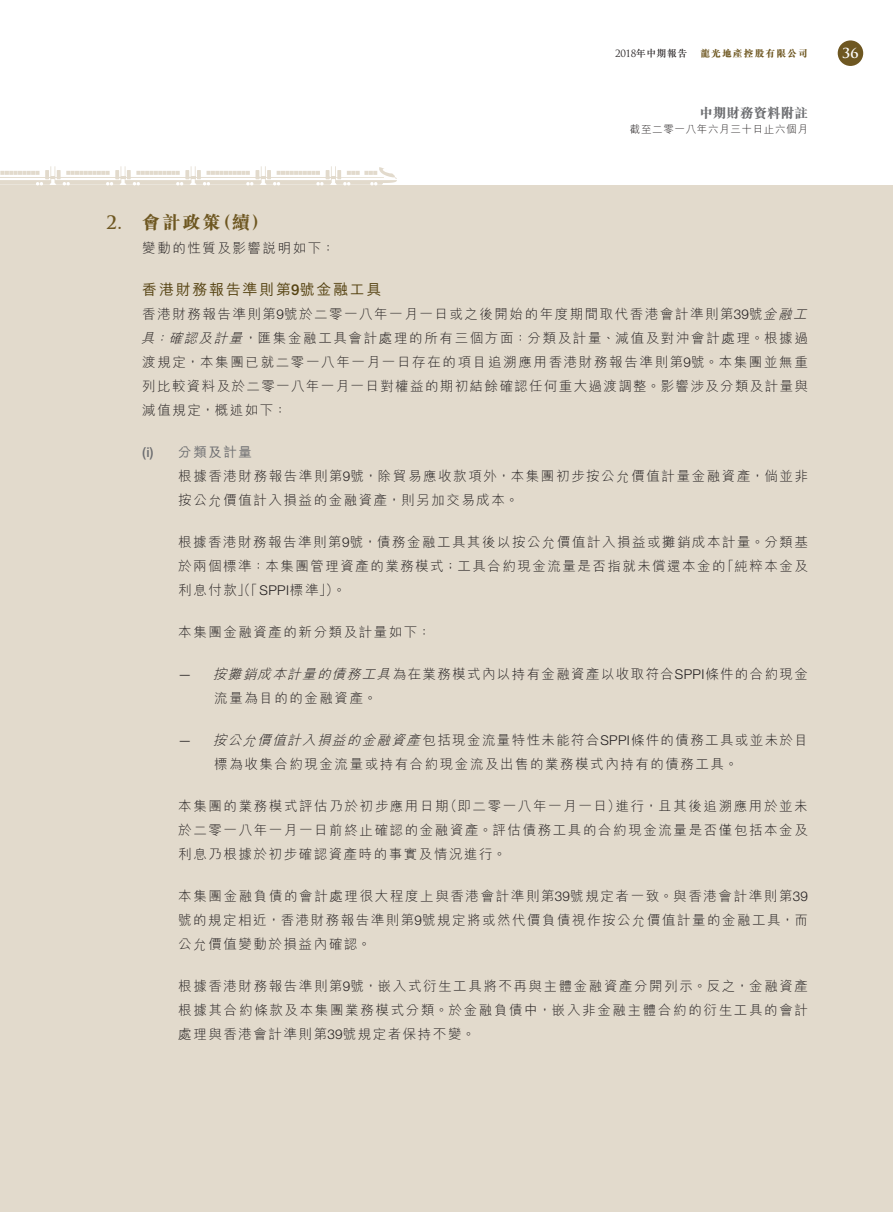
<style>
.page{position:relative;width:893px;height:1212px;background:#fff}
.page>*{position:absolute;margin:0;border:0;box-sizing:border-box;transform-origin:0 0}
._03_H1{font:800 18px "M Sung HK";color:#6e5721}
._03_H1-2{font:700 18px "Trajan Pro";color:#6e5721}
._04___H2{font:500 15px "M Hei HK";letter-spacing:.115em;color:#554211}
._13_____P4{font:300 13.5px/24px "M Hei HK";letter-spacing:.115em;color:#231f20}
._12___P2{font:300 13.5px/24px "M Hei HK";letter-spacing:.115em;color:#231f20;text-align:right}
._09_______IN4{font:300 13.5px "M Hei HK";letter-spacing:.1em;color:#231f20}
._09_______IN4-2{font:italic 300 13.5px "M Hei HK";color:#231f20}
.t1{font:800 13.5px "M Sung HK";letter-spacing:.005em;color:#6c6d70}
._12___P2-2{font:italic 300 13.5px "M Hei HK";color:#231f20}
._05_____H3{font:500 13.5px "M Hei HK";letter-spacing:.115em;color:#6c6d70}
._05_____H3-2{font:500 13.5px "Helvetica Neue LT Std";color:#6c6d70}
.t2{font:700 13.5px "Trajan Pro";color:#fff}
._09_______IN4-3{font:300 13.5px "Helvetica Neue LT Std";color:#231f20}
.t3{font:300 10.5px "M Hei HK";letter-spacing:.065em;color:#231f20}
.t4{font:800 9.75px "M Sung HK";letter-spacing:.115em;color:#6e5721}
.t5{font:500 9.75px "M Sung HK";letter-spacing:.065em;color:#231f20}
.s1{font-family:"Trajan Pro";font-weight:400}
.s2{font-family:"Helvetica Neue LT Std"}
.s3{font-style:italic}
</style>
<div class="page">
<div style="left:838px;top:40px;width:25px;height:26px;background:#6e5721;border-radius:50%"></div>
<div style="left:0;top:185px;width:893px;height:1027px;background:#e2dacc"></div>
<svg style="left:0;top:166px;width:397px;height:19px"></svg>
<p class="t5" style="left:615px;top:47px;width:74px"><span class="s1">2018</span>年中期報告</p>
<p class="t4" style="left:700px;top:47px;width:109px">龍光地產控股有限公司</p>
<p class="t1" style="left:699px;top:104px;width:110px">中期財務資料附註</p>
<p class="t3" style="left:630px;top:122px;width:180px">截至二零一八年六月三十日止六個月</p>
<p class="_03_H1-2" style="left:106px;top:211px;width:17px">2.</p>
<p class="_03_H1" style="left:142px;top:210px;width:80px">會計政策</p>
<p class="_03_H1" style="left:214px;top:210px;width:56px">（續(</p>
<p class="_12___P2" style="left:142px;top:235px;width:194px">變動的性質及影響說明如下：</p>
<p class="_04___H2" style="left:142px;top:278px;width:241px">香港財務報告準則第<span class="s2">9</span>號金融工具</p>
<p class="_12___P2" style="left:142px;top:301px;width:670px">香港財務報告準則第<span class="s2">9</span>號於二零一八年一月一日或之後開始的年度期間取代香港會計準則第<span class="s2">39</span>號<span class="s3">金融工</span>，匯集金融工具會計處理的所有三個方面：分類及計量、減值及對沖會計處理。根據過</p>
<p class="_12___P2-2" style="left:168px;top:328px;width:80px">確認及計量</p>
<p class="_12___P2" style="left:141px;top:325px;width:669px;text-align:left"><span class="s3">具<br></span>渡規定，本集團已就二零一八年一月一日存在的項目追溯應用香港財務報告準則第號<span class="s2">9</span> 。本集團並無重列比較資料及於二零一八年一月一日對權益的期初結餘確認任何重大過渡調整。影響涉及分類及計量與減值規定，概述如下：</p>
<p class="_05_____H3" style="left:178px;top:442px;width:75px">分類及計量</p>
<p class="_12___P2-2" style="left:155px;top:328px;width:20px">：</p>
<p class="_05_____H3-2" style="left:142px;top:444px;width:13px">( ) i</p>
<p class="_13_____P4" style="left:178px;top:463px;width:631px">根據香港財務報告準則第號<span class="s2">9</span> ，除貿易應收款項外，本集團初步按公允價值計量金融資產，倘並非按公允價值計入損益的金融資產，則另加交易成本。</p>
<p class="_13_____P4" style="left:178px;top:529px;width:631px;text-align:right">根據香港財務報告準則第號<span class="s2">9</span> ，債務金融工具其後以按公允價值計入損益或攤銷成本計量。分類基「純粹本金及</p>
<p class="_13_____P4" style="left:178px;top:553px;width:549px">於兩個標準：本集團管理資產的業務模式；工具合約現金流量是否指就未償還本金的利息付款」（「<span class="s2">SPPI</span>標準 。(「</p>
<p class="_13_____P4" style="left:178px;top:619px;width:254px">本集團金融資產的新分類及計量如下：</p>
<p class="_09_______IN4" style="left:393px;top:664px;width:417px">為在業務模式內以持有金融資產以收取符合<span class="s2">SPPI</span>條件的合約現金</p>
<p class="_09_______IN4-2" style="left:213px;top:664px;width:183px">按攤銷成本計量的債務工具</p>
<p class="_09_______IN4-3" style="left:178px;top:666px;width:15px">—</p>
<p class="_09_______IN4-3" style="left:178px;top:732px;width:15px">—</p>
<p class="_09_______IN4" style="left:214px;top:688px;width:164px">流量為目的的金融資產。</p>
<p class="_09_______IN4-2" style="left:213px;top:730px;width:213px">按公允價值計入損益的金融資產</p>
<p class="_09_______IN4" style="left:422px;top:730px;width:387px">包括現金流量特性未能符合<span class="s2">SPPI</span>條件的債務工具或並未於目</p>
<p class="_09_______IN4" style="left:214px;top:754px;width:525px">標為收集合約現金流量或持有合約現金流及出售的業務模式內持有的債務工具。</p>
<p class="_13_____P4" style="left:616px;top:793px;width:193px">進行，且其後追溯應用於並未</p>
<p class="_13_____P4" style="left:444px;top:793px;width:178px">（即二零一八年一月一日）</p>
<p class="_13_____P4" style="left:178px;top:793px;width:631px">本集團的業務模式評估乃於初步應用日期<br>於二零一八年一月一日前終止確認的金融資產。評估債務工具的合約現金流量是否僅包括本金及利息乃根據於初步確認資產時的事實及情況進行。</p>
<p class="_13_____P4" style="left:178px;top:883px;width:631px;text-align:justify">本集團金融負債的會計處理很大程度上與香港會計準則第<span class="s2">39</span>號規定者一致。與香港會計準則第<span class="s2">39</span>號的規定相近，香港財務報告準則第<span class="s2">9</span>號規定將或然代價負債視作按公允價值計量的金融工具，而公允價值變動於損益內確認。</p>
<p class="_13_____P4" style="left:178px;top:973px;width:631px;text-align:justify">根據香港財務報告準則第號<span class="s2">9</span> ，嵌入式衍生工具將不再與主體金融資產分開列示。反之，金融資產根據其合約條款及本集團業務模式分類。於金融負債中，嵌入非金融主體合約的衍生工具的會計處理與香港會計準則第<span class="s2">39</span>號規定者保持不變。</p>
<p class="t2" style="left:842px;top:44px;width:18px">36</p>
</div>
